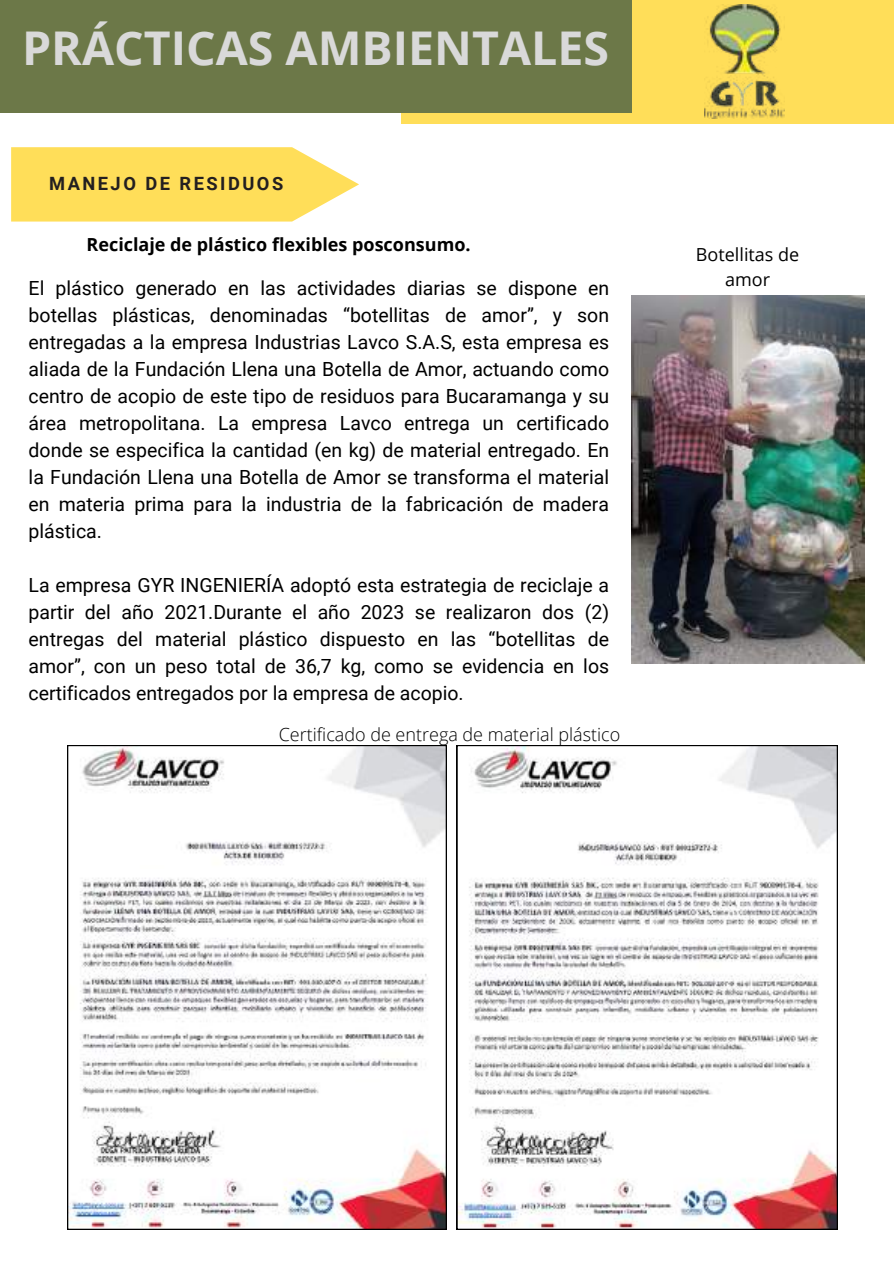
<style>
.page{position:relative;width:894px;height:1264px;background:#fff}
.page>*{position:absolute;margin:0;border:0;box-sizing:border-box;transform-origin:0 0}
.t1{font:700 46.5px "Open Sans";color:#d9d9d9}
.t2{font:19.5px/27px "Roboto";color:#000;text-align:justify}
.t3{font:700 18.3px "Roboto";letter-spacing:.135em;color:#231f20}
.t4{font:700 18px "Open Sans";color:#000}
.t5{font:300 18px "Open Sans";color:#000}
.t6{font:18px/24.8px "Open Sans";color:#000;text-align:center}
</style>
<div class="page">
<div style="left:401px;top:0;width:492px;height:124px;background:#ffde59"></div>
<div style="left:0;top:0;width:631px;height:112px;background:#6c7848"></div>
<img style="left:704px;top:5px;width:80px;height:114px">
<svg style="left:11px;top:147px;width:348px;height:74px;background:#ffe168"></svg>
<img style="left:631px;top:295px;width:233px;height:368px">
<svg style="left:67px;top:745px;width:379px;height:484px"></svg>
<svg style="left:456px;top:745px;width:381px;height:484px"></svg>
<h1 class="t1" style="left:22px;top:15px;width:588px">PRÁCTICAS AMBIENTALES</h1>
<p class="t3" style="left:49px;top:173px;width:235px">MANEJO DE RESIDUOS</p>
<p class="t4" style="left:86px;top:231px;width:385px">Reciclaje de plástico flexibles posconsumo.</p>
<p class="t2" style="left:29px;top:275px;width:582px">El plástico generado en las actividades diarias se dispone en botellas plásticas, denominadas “botellitas de amor”, y son entregadas a la empresa Industrias Lavco S.A.S, esta empresa es aliada de la Fundación Llena una Botella de Amor, actuando como centro de acopio de este tipo de residuos para Bucaramanga y su área metropolitana. La empresa Lavco entrega un certificado donde se especifica la cantidad (en kg) de material entregado. En la Fundación Llena una Botella de Amor se transforma el material en materia prima para la industria de la fabricación de madera plástica.</p>
<p class="t2" style="left:29px;top:572px;width:582px">La empresa GYR INGENIERÍA adoptó esta estrategia de reciclaje a partir del año 2021.Durante el año 2023 se realizaron dos (2) entregas del material plástico dispuesto en las “botellitas de amor”, con un peso total de 36,7 kg, como se evidencia en los certificados entregados por la empresa de acopio.</p>
<p class="t5" style="left:279px;top:722px;width:343px">Certificado de entrega de material plástico</p>
<p class="t6" style="left:695px;top:242px;width:105px">Botellitas de amor</p>
</div>
